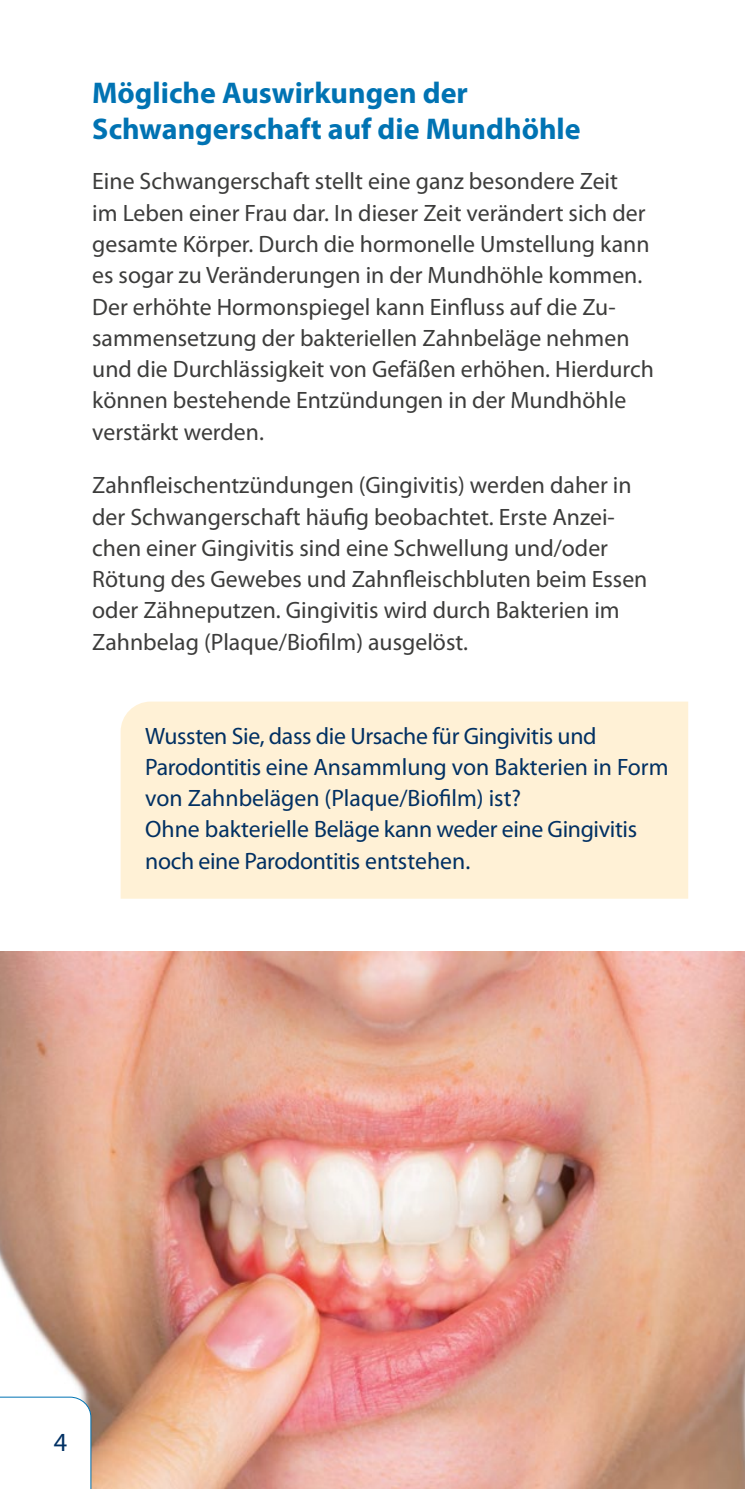
<style>
.page{position:relative;width:745px;height:1489px;background:#fff}
.page>*{position:absolute;margin:0;border:0;box-sizing:border-box;transform-origin:0 0}
.t1{font:700 30px/36px "Myriad Pro";color:#0073b3}
.t2{font:26.25px "Myriad Pro";color:#003063}
.t3{font:23.75px/31.2px "Myriad Pro";color:#3c3c3b}
.t4{font:23.75px/31.2px "Myriad Pro";letter-spacing:-.015em;color:#003063}
</style>
<div class="page">
<img style="left:0;top:951px;width:744px;height:537px">
<div style="left:120px;top:701px;width:567px;height:197px;background:#fff1d6"></div>
<svg style="left:0;top:1395px;width:91px;height:93px"></svg>
<p class="t1" style="left:92px;top:76px;width:489px">Mögliche Auswirkungen der<br>Schwangerschaft auf die Mundhöhle</p>
<p class="t3" style="left:92px;top:165px;width:562px">Eine Schwangerschaft stellt eine ganz besondere Zeit<br>im Leben einer Frau dar. In dieser Zeit verändert sich der gesamte Körper. Durch die hormonelle Umstellung kann es sogar zu Veränderungen in der Mundhöhle kommen.<br>Der erhöhte Hormonspiegel kann Einfluss auf die Zu&shy;sammensetzung der bakteriellen Zahnbeläge nehmen und die Durchlässigkeit von Gefäßen erhöhen. Hierdurch können bestehende Entzündungen in der Mundhöhle verstärkt werden.</p>
<p class="t3" style="left:92px;top:469px;width:556px">Zahnfleischentzündungen (Gingivitis) werden daher in der Schwangerschaft häufig beobachtet. Erste Anzei&shy;chen einer Gingivitis sind eine Schwellung und/oder Rötung des Gewebes und Zahnfleischbluten beim Essen oder Zähneputzen. Gingivitis wird durch Bakterien im Zahnbelag (Plaque/Biofilm) ausgelöst.</p>
<p class="t4" style="left:145px;top:719px;width:524px">Wussten Sie, dass die Ursache für Gingivitis und Parodontitis eine Ansammlung von Bakterien in Form von Zahnbelägen (Plaque/Biofilm) ist?<br>Ohne bakterielle Beläge kann weder eine Gingivitis noch eine Parodontitis entstehen.</p>
<p class="t2" style="left:54px;top:1426px;width:15px">4</p>
</div>
